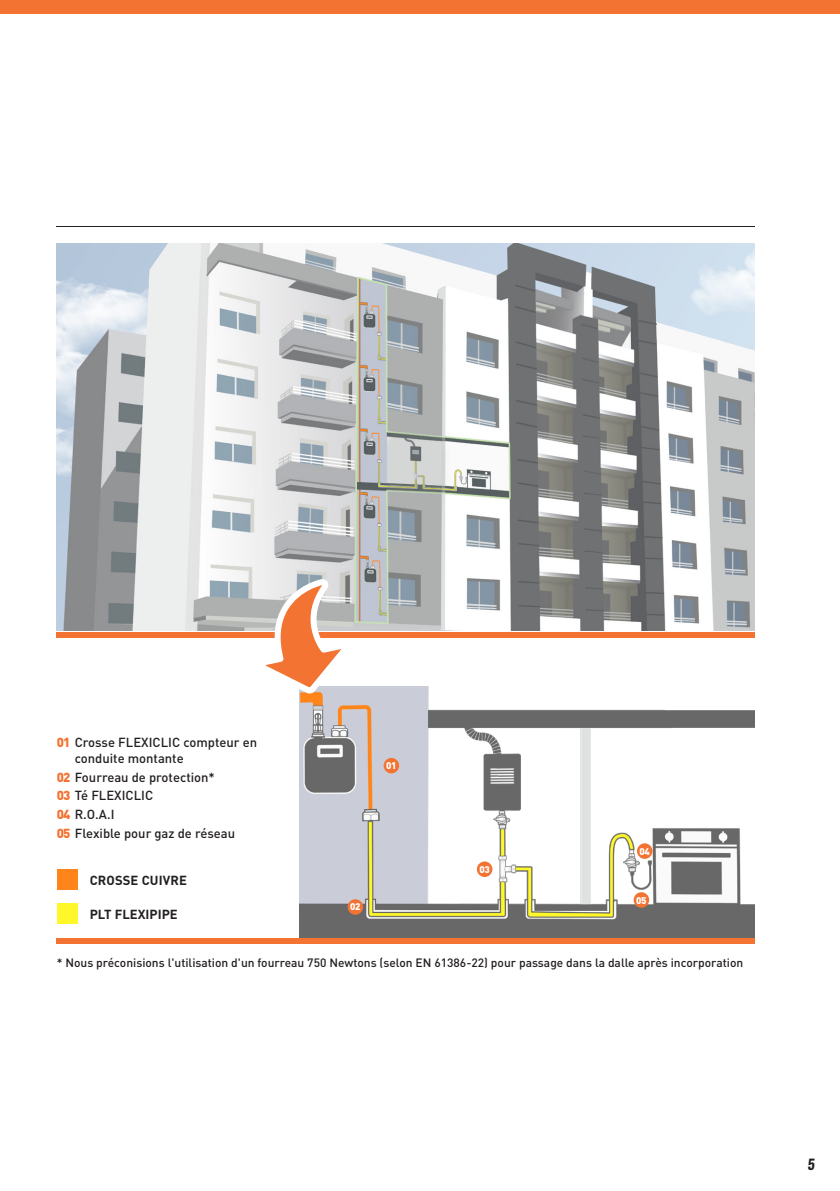
<style>
.page{position:relative;width:840px;height:1191px;background:#fff}
.page>*{position:absolute;margin:0;border:0;box-sizing:border-box;transform-origin:0 0}
.t1{font:italic 700 14px "Oswald";color:#231f20}
.t2{font:500 13px/16px "DIN Pro";color:#231f20}
.t3{font:700 13px "DIN Pro";color:#231f20}
.t4{font:500 12px "DIN Pro";color:#231f20}
.t5{font:900 9.6px "DIN Pro";letter-spacing:-.06em;color:#fff}
.s1{font-weight:900;color:#f37333}
</style>
<div class="page">
<div style="left:0;top:0;width:839px;height:14px;background:#f37333"></div>
<img style="left:300px;top:686px;width:454px;height:252px">
<img style="left:57px;top:243px;width:697px;height:388px">
<div style="left:57px;top:632px;width:697px;height:5px;background:#f37333"></div>
<div style="left:57px;top:938px;width:697px;height:5px;background:#f37333"></div>
<svg style="left:256px;top:574px;width:97px;height:125px"></svg>
<div style="left:383px;top:758px;width:16px;height:15px;background:#f37333;border-radius:50%"></div>
<div style="left:347px;top:899px;width:16px;height:15px;background:#f37333;border-radius:50%"></div>
<div style="left:476px;top:861px;width:16px;height:16px;background:#f37333;border-radius:50%"></div>
<div style="left:633px;top:892px;width:15px;height:15px;background:#f37333;border-radius:50%"></div>
<div style="left:636px;top:843px;width:16px;height:16px;background:#f37333;border-radius:50%"></div>
<div style="left:57px;top:869px;width:20px;height:21px;background:#ff841a"></div>
<div style="left:57px;top:903px;width:20px;height:21px;background:#fff72a"></div>
<hr style="left:56px;top:226px;width:698px;height:1px;background:#231f20">
<p class="t2" style="left:75px;top:733px;width:184px;text-indent:-18px"><span class="s1">01</span> Crosse FLEXICLIC compteur en conduite montante</p>
<p class="t2" style="left:57px;top:768px;width:160px"><span class="s1">02</span> Fourreau de protection*</p>
<p class="t2" style="left:57px;top:787px;width:98px"><span class="s1">03</span> Té FLEXICLIC</p>
<p class="t2" style="left:57px;top:806px;width:59px"><span class="s1">04</span> R.O.A.I</p>
<p class="t2" style="left:57px;top:825px;width:180px"><span class="s1">05</span> Flexible pour gaz de réseau</p>
<p class="t3" style="left:90px;top:871px;width:99px">CROSSE CUIVRE</p>
<p class="t3" style="left:90px;top:905px;width:90px">PLT FLEXIPIPE</p>
<p class="t5" style="left:386px;top:759px;width:12px">01</p>
<p class="t5" style="left:350px;top:900px;width:12px">02</p>
<p class="t5" style="left:479px;top:862px;width:12px">03</p>
<p class="t5" style="left:639px;top:844px;width:12px">04</p>
<p class="t5" style="left:636px;top:893px;width:12px">05</p>
<p class="t4" style="left:57px;top:954px;width:687px">* Nous préconisions l'utilisation d'un fourreau 750 Newtons (selon EN 61386-22) pour passage dans la dalle après incorporation</p>
<p class="t1" style="left:807px;top:1154px;width:9px">5</p>
</div>
